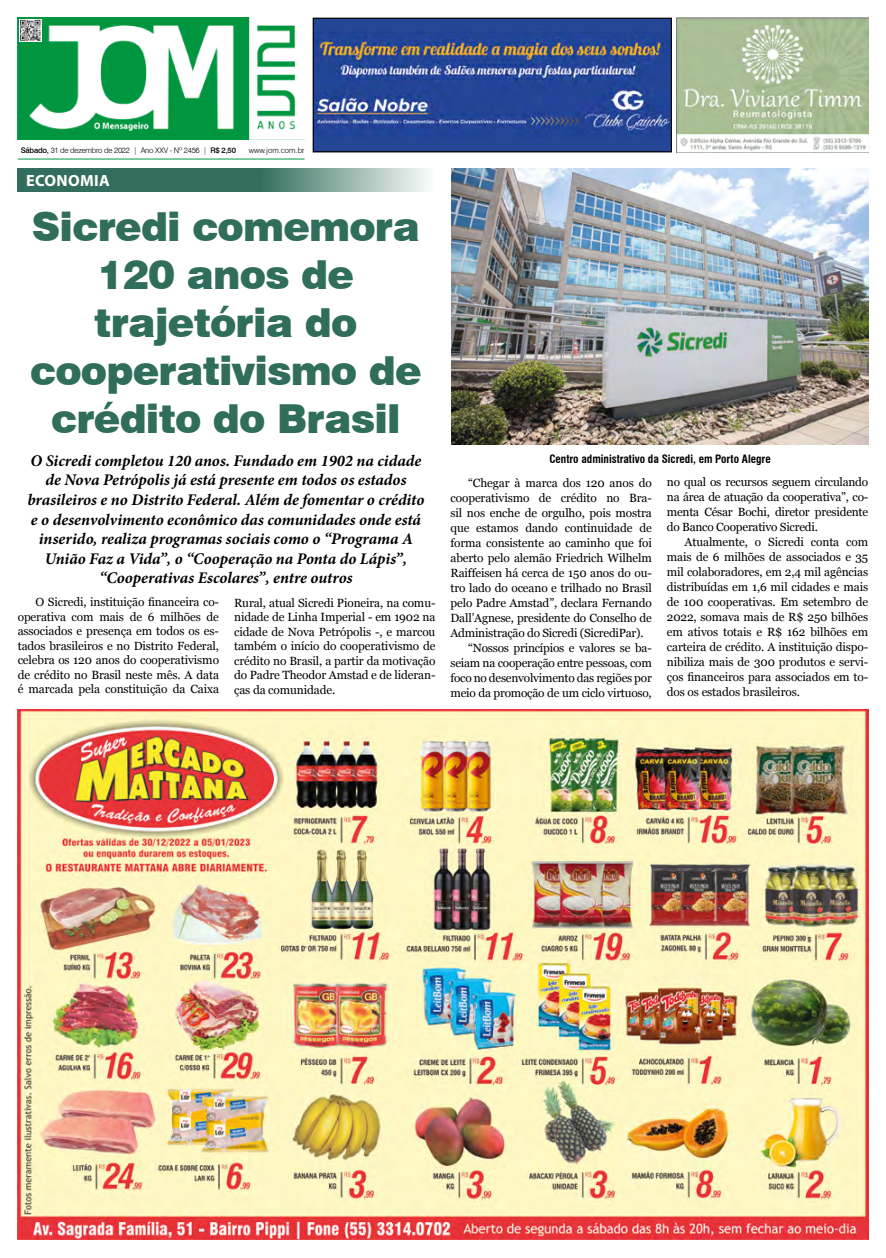
<style>
.page{position:relative;width:886px;height:1258px;background:#fff}
.page>*{position:absolute;margin:0;border:0;box-sizing:border-box;transform-origin:0 0}
.t1{font:900 40px/48px "Swiss 721 BT";letter-spacing:-.02em;color:#306d5b;text-align:center}
.t2{font:italic 700 16.25px/19.5px "Minion Pro";letter-spacing:-.005em;color:#000;text-align:center}
.t3{font:700 16.25px "Myriad Pro";letter-spacing:.02em;color:#fff}
.t4{font:11.88px/15px "Georgia";letter-spacing:-.01em;color:#000;text-align:justify}
.t5{font:700 condensed 11.25px "Swiss 721 BT";color:#000}
.t6{font:300 7.75px "Swiss 721 BT";letter-spacing:-.03em;color:#000}
.t7{font:300 7.75px "Swiss 721 BT";color:#000}
.s1{font-weight:500}
</style>
<div class="page">
<img style="left:18px;top:18px;width:278px;height:121px">
<hr style="left:18px;top:159px;width:286px;height:1px;background:#009641">
<img style="left:19px;top:19px;width:22px;height:22px">
<img style="left:18px;top:709px;width:850px;height:530px">
<img style="left:677px;top:18px;width:191px;height:134px">
<div style="left:313px;top:18px;width:358px;height:134px;background:#234697"></div>
<img style="left:315px;top:31px;width:354px;height:103px">
<div style="left:313px;top:18px;width:359px;height:134px;border:1px solid #000"></div>
<svg style="left:18px;top:168px;width:409px;height:24px;background:#5a8a7b"></svg>
<img style="left:452px;top:168px;width:416px;height:277px">
<p class="t6" style="left:21px;top:146px;width:217px"><span class="s1">Sábado,</span> 31 de dezembro de 2022 | Ano XXV - Nº 2456 | <span class="s1">R$ 2,50</span></p>
<p class="t7" style="left:249px;top:146px;width:57px">www.jom.com.br</p>
<h2 class="t3" style="left:26px;top:170px;width:85px">ECONOMIA</h2>
<h1 class="t1" style="left:30px;top:203px;width:393px">Sicredi comemora<br>120 anos de trajetória do cooperativismo de crédito do Brasil</h1>
<p class="t2" style="left:27px;top:451px;width:398px">O Sicredi completou 120 anos. Fundado em 1902 na cidade de Nova Petrópolis já está presente em todos os estados brasileiros e no Distrito Federal. Além de fomentar o crédito e o desenvolvimento econômico das comunidades onde está inserido, realiza programas sociais como o “Programa A União Faz a Vida”, o “Cooperação na Ponta do Lápis”, “Cooperativas Escolares”, entre outros</p>
<p class="t4" style="left:18px;top:595px;width:203px;line-height:14.5px;text-indent:18px">O Sicredi, instituição financeira co&shy;operativa com mais de 6 milhões de associados e presença em todos os es&shy;tados brasileiros e no Distrito Federal, celebra os 120 anos do cooperativismo de crédito no Brasil neste mês. A data é marcada pela constituição da Caixa</p>
<p class="t4" style="left:234px;top:596px;width:203px;line-height:14.5px">Rural, atual Sicredi Pioneira, na comu&shy;nidade de Linha Imperial - em 1902 na cidade de Nova Petrópolis -, e marcou também o início do cooperativismo de crédito no Brasil, a partir da motivação do Padre Theodor Amstad e de lideran&shy;ças da comunidade.</p>
<p class="t5" style="left:549px;top:452px;width:223px">Centro administrativo da Sicredi, em Porto Alegre</p>
<p class="t4" style="left:468px;top:475px;width:185px">“Chegar à marca dos 120 anos do</p>
<p class="t4" style="left:450px;top:490px;width:203px">cooperativismo de crédito no Bra-</p>
<p class="t4" style="left:450px;top:505px;width:203px">sil nos enche de orgulho, pois mostra</p>
<p class="t4" style="left:450px;top:520px;width:203px">que estamos dando continuidade de</p>
<p class="t4" style="left:450px;top:535px;width:203px">forma consistente ao caminho que foi</p>
<p class="t4" style="left:450px;top:550px;width:203px">aberto pelo alemão Friedrich Wilhelm</p>
<p class="t4" style="left:450px;top:565px;width:203px">Raiffeisen há cerca de 150 anos do ou-</p>
<p class="t4" style="left:450px;top:580px;width:203px">tro lado do oceano e trilhado no Brasil</p>
<p class="t4" style="left:450px;top:595px;width:203px">pelo Padre Amstad”, declara Fernando</p>
<p class="t4" style="left:450px;top:610px;width:203px">Dall’Agnese, presidente do Conselho de</p>
<p class="t4" style="left:450px;top:625px;width:195px">Administração do Sicredi (SicrediPar).</p>
<p class="t4" style="left:468px;top:640px;width:185px">“Nossos princípios e valores se ba-</p>
<p class="t4" style="left:450px;top:655px;width:203px">seiam na cooperação entre pessoas, com</p>
<p class="t4" style="left:450px;top:670px;width:203px">foco no desenvolvimento das regiões por</p>
<p class="t4" style="left:450px;top:685px;width:203px">meio da promoção de um ciclo virtuoso,</p>
<p class="t4" style="left:667px;top:474px;width:203px">no qual os recursos seguem circulando na área de atuação da cooperativa”, co&shy;menta César Bochi, diretor presidente do Banco Cooperativo Sicredi.</p>
<p class="t4" style="left:667px;top:534px;width:203px;text-indent:18px">Atualmente, o Sicredi conta com mais de 6 milhões de associados e 35 mil colaboradores, em 2,4 mil agências distribuídas em 1,6 mil cidades e mais de 100 cooperativas. Em setembro de 2022, somava mais de R$ 250 bilhões em ativos totais e R$ 162 bilhões em carteira de crédito. A instituição dispo&shy;nibiliza mais de 300 produtos e servi&shy;ços financeiros para associados em to&shy;dos os estados brasileiros.</p>
</div>
